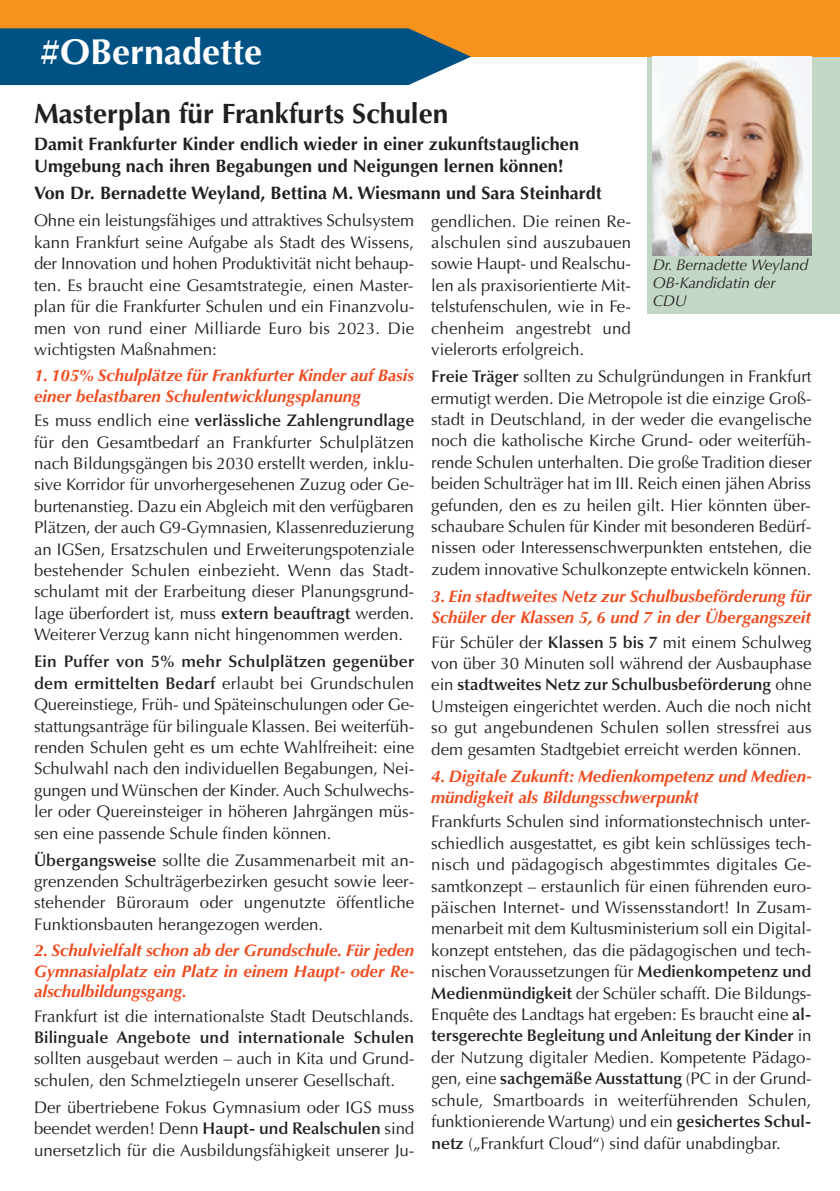
<style>
.page{position:relative;width:840px;height:1191px;background:#fff}
.page>*{position:absolute;margin:0;border:0;box-sizing:border-box;transform-origin:0 0}
.t1{font:700 36px "Optima LT";color:#fff}
.t2{font:700 28px "Optima LT";color:#231f20}
.t3{font:700 18px/21.6px "Optima LT";letter-spacing:.005em;color:#231f20}
.t4{font:16.8px/21.4px "Optima LT";color:#231f20;text-align:justify}
.t5{font:italic 700 16.8px/20.6px "Optima LT";color:#f04d22}
.t6{font:600 16.8px "Optima LT";letter-spacing:.01em;color:#231f20}
.t7{font:italic 15.4px/18px "Optima LT";letter-spacing:-.005em;color:#231f20}
.s1{font-weight:600}
</style>
<div class="page">
<div style="left:646px;top:57px;width:193px;height:257px;background:#c2d7c6"></div>
<div style="left:0;top:0;width:839px;height:57px;background:#f7931d"></div>
<svg style="left:0;top:28px;width:471px;height:57px;background:#115984"></svg>
<img style="left:652px;top:57px;width:159px;height:198px">
<h1 class="t1" style="left:40px;top:38px;width:223px">#OBernadette</h1>
<h2 class="t2" style="left:34px;top:102px;width:415px">Masterplan für Frankfurts Schulen</h2>
<p class="t3" style="left:34px;top:135px;width:546px">Damit Frankfurter Kinder endlich wieder in einer zukunftstauglichen<br>Umgebung nach ihren Begabungen und Neigungen lernen können!</p>
<p class="t3" style="left:34px;top:184px;width:569px">Von Dr. Bernadette Weyland, Bettina M. Wiesmann und Sara Steinhardt</p>
<p class="t4" style="left:34px;top:212px;width:381px">Ohne ein leistungsfähiges und attraktives Schulsystem kann Frankfurt seine Aufgabe als Stadt des Wissens, der Innovation und hohen Produktivität nicht behaup&shy;ten. Es braucht eine Gesamtstrategie, einen Master&shy;plan für die Frankfurter Schulen und ein Finanzvolu&shy;men von rund einer Milliarde Euro bis 2023. Die wichtigsten Maßnahmen:</p>
<p class="t5" style="left:34px;top:367px;width:381px">1. 105% Schulplätze für Frankfurter Kinder auf Basis einer belastbaren Schulentwicklungsplanung</p>
<p class="t4" style="left:34px;top:411px;width:381px">Es muss endlich eine <span class="s1">verlässliche Zahlengrundlage </span>für den Gesamtbedarf an Frankfurter Schulplätzen nach Bildungsgängen bis 2030 erstellt werden, inklu&shy;sive Korridor für unvorhergesehenen Zuzug oder Ge&shy;burtenanstieg. Dazu ein Abgleich mit den verfügbaren Plätzen, der auch G9-Gymnasien, Klassenreduzierung an IGSen, Ersatzschulen und Erweiterungspotenziale bestehender Schulen einbezieht. Wenn das Stadt&shy;schulamt mit der Erarbeitung dieser Planungsgrund&shy;lage überfordert ist, muss <span class="s1">extern beauftragt</span> werden.<br>Weiterer Verzug kann nicht hingenommen werden.</p>
<p class="t4" style="left:34px;top:652px;width:382px"><span class="s1">Ein Puffer von 5% mehr Schulplätzen gegenüber dem ermittelten Bedarf</span> erlaubt bei Grundschulen Quereinstiege, Früh- und Späteinschulungen oder Ge&shy;stattungsanträge für bilinguale Klassen. Bei weiterfüh&shy;renden Schulen geht es um echte Wahlfreiheit: eine Schulwahl nach den individuellen Begabungen, Nei&shy;gungen und Wünschen der Kinder. Auch Schulwechs&shy;ler oder Quereinsteiger in höheren Jahrgängen müs&shy;sen eine passende Schule finden können.</p>
<p class="t4" style="left:34px;top:851px;width:381px"><span class="s1">Übergangsweise</span> sollte die Zusammenarbeit mit an&shy;grenzenden Schulträgerbezirken gesucht sowie leer&shy;stehender Büroraum oder ungenutzte öffentliche Funktionsbauten herangezogen werden.</p>
<p class="t5" style="left:34px;top:941px;width:381px;text-align:justify">2. Schulvielfalt schon ab der Grundschule. Für jeden Gymnasialplatz ein Platz in einem Haupt- oder Re&shy;alschulbildungsgang.</p>
<p class="t4" style="left:34px;top:1006px;width:381px">Frankfurt ist die internationalste Stadt Deutschlands.</p>
<p class="t6" style="left:34px;top:1030px;width:381px">Bilinguale Angebote und internationale Schulen</p>
<p class="t4" style="left:34px;top:1049px;width:381px">sollten ausgebaut werden – auch in Kita und Grund&shy;schulen, den Schmelztiegeln unserer Gesellschaft.</p>
<p class="t4" style="left:34px;top:1098px;width:381px">Der übertriebene Fokus Gymnasium oder IGS muss beendet werden! Denn <span class="s1">Haupt- und Realschulen</span> sind unersetzlich für die Ausbildungsfähigkeit unserer Ju-</p>
<p class="t4" style="left:431px;top:212px;width:201px">gendlichen. Die reinen Re&shy;alschulen sind auszubauen sowie Haupt- und Realschu&shy;len als praxisorientierte Mit&shy;telstufenschulen, wie in Fe&shy;chenheim angestrebt und vielerorts erfolgreich.</p>
<p class="t4" style="left:431px;top:367px;width:382px"><span class="s1">Freie Träger</span> sollten zu Schulgründungen in Frankfurt ermutigt werden. Die Metropole ist die einzige Groß&shy;stadt in Deutschland, in der weder die evangelische noch die katholische Kirche Grund- oder weiterfüh&shy;rende Schulen unterhalten. Die große Tradition dieser beiden Schulträger hat im III. Reich einen jähen Abriss gefunden, den es zu heilen gilt. Hier könnten über&shy;schaubare Schulen für Kinder mit besonderen Bedürf&shy;nissen oder Interessenschwerpunkten entstehen, die zudem innovative Schulkonzepte entwickeln können.</p>
<p class="t5" style="left:431px;top:587px;width:381px;line-height:21.4px">3. Ein stadtweites Netz zur Schulbusbeförderung für<br>Schüler der Klassen 5, 6 und 7 in der Übergangszeit</p>
<p class="t4" style="left:431px;top:633px;width:381px">Für Schüler der <span class="s1">Klassen 5 bis 7</span> mit einem Schulweg von über 30 Minuten soll während der Ausbauphase ein <span class="s1">stadtweites Netz zur Schulbusbeförderung</span> ohne Umsteigen eingerichtet werden. Auch die noch nicht so gut angebundenen Schulen sollen stressfrei aus dem gesamten Stadtgebiet erreicht werden können.</p>
<p class="t5" style="left:431px;top:767px;width:381px;line-height:21.4px">4. Digitale Zukunft: Medienkompetenz und Medien&shy;mündigkeit als Bildungsschwerpunkt</p>
<p class="t4" style="left:431px;top:812px;width:382px">Frankfurts Schulen sind informationstechnisch unter&shy;schiedlich ausgestattet, es gibt kein schlüssiges tech&shy;nisch und pädagogisch abgestimmtes digitales Ge&shy;samtkonzept – erstaunlich für einen führenden euro&shy;päischen Internet- und Wissensstandort! In Zusam&shy;menarbeit mit dem Kultusministerium soll ein Digital&shy;konzept entstehen, das die pädagogischen und tech&shy;nischen Voraussetzungen für <span class="s1">Medienkompetenz und Medienmündigkeit</span> der Schüler schafft. Die Bildungs-Enquête des Landtags hat ergeben: Es braucht eine <span class="s1">al&shy;tersgerechte Begleitung und Anleitung der Kinder</span> in der Nutzung digitaler Medien. Kompetente Pädago&shy;gen, eine <span class="s1">sachgemäße Ausstattung</span> (PC in der Grund&shy;schule, Smartboards in weiterführenden Schulen, funktionierende Wartung) und ein <span class="s1">gesichertes Schul&shy;netz</span> („Frankfurt Cloud“) sind dafür unabdingbar.</p>
<p class="t7" style="left:652px;top:257px;width:157px">Dr. Bernadette Weyland<br>OB-Kandidatin der<br>CDU</p>
</div>
